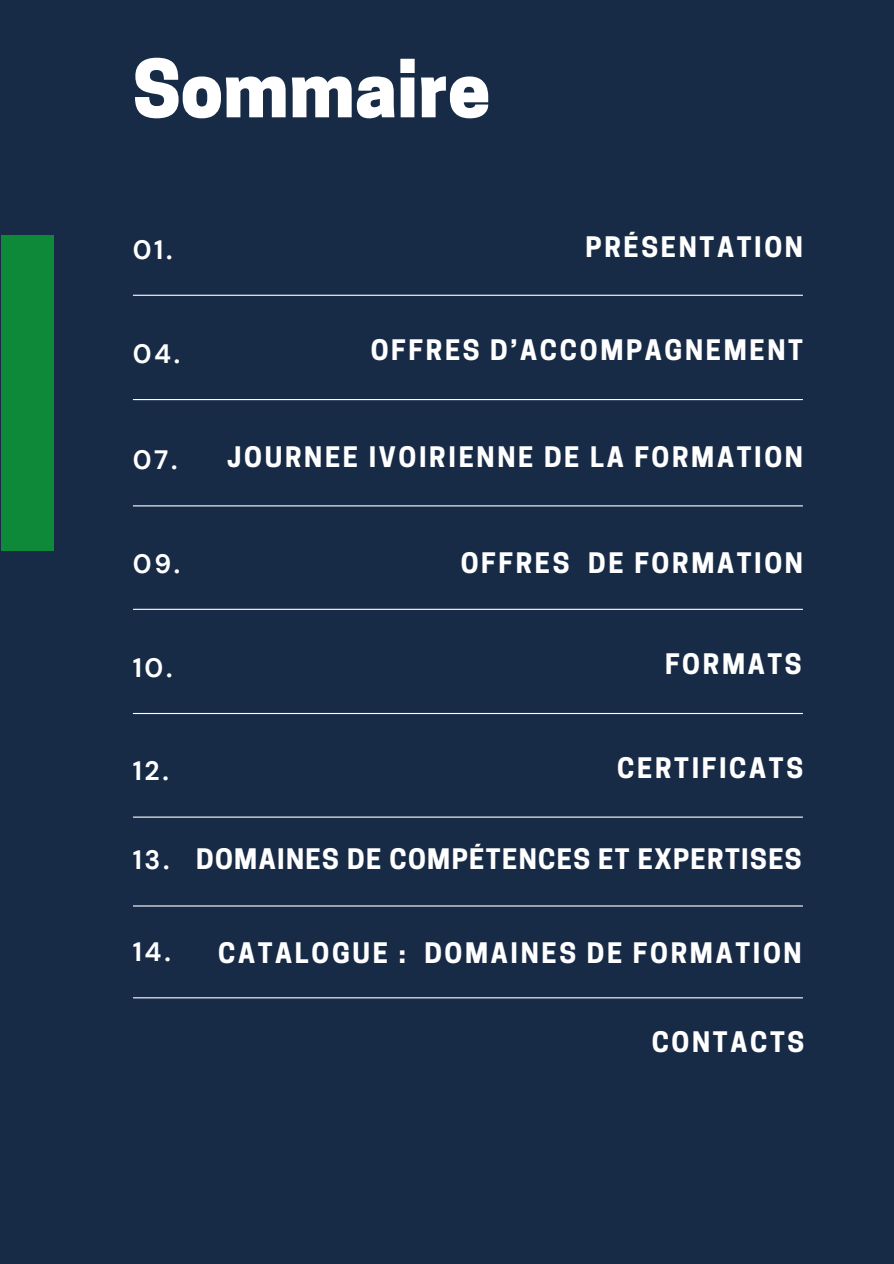
<style>
.page{position:relative;width:894px;height:1264px;background:#fff}
.page>*{position:absolute;margin:0;border:0;box-sizing:border-box;transform-origin:0 0}
.t1{font:800 75px "Cooper Hewitt";color:#fff}
.t2{font:700 26.55px "Cooper Hewitt";letter-spacing:.1em;color:#fff}
.t3{font:700 26.55px "Cooper Hewitt";letter-spacing:.05em;color:#fff}
.t4{font:700 26.55px "DM Sans";letter-spacing:.1em;color:#fff}
</style>
<div class="page">
<div style="left:0;top:0;width:893px;height:1263px;background:#172a46"></div>
<hr style="left:133px;top:295px;width:669px;height:1px;background:#fff">
<hr style="left:133px;top:505px;width:669px;height:1px;background:#fff">
<hr style="left:133px;top:816px;width:669px;height:1px;background:#fff">
<hr style="left:133px;top:399px;width:669px;height:1px;background:#fff">
<hr style="left:133px;top:713px;width:669px;height:1px;background:#fff">
<hr style="left:133px;top:608px;width:669px;height:2px;background:#fff">
<div style="left:1px;top:235px;width:53px;height:315px;background:#0e8939"></div>
<hr style="left:133px;top:905px;width:669px;height:1px;background:#fff">
<hr style="left:133px;top:997px;width:669px;height:1px;background:#fff">
<h1 class="t1" style="left:133px;top:61px;width:359px">Sommaire</h1>
<p class="t4" style="left:133px;top:232px;width:41px">01.</p>
<p class="t2" style="left:585px;top:237px;width:219px">PRÉSENTATION</p>
<p class="t4" style="left:133px;top:337px;width:49px">04.</p>
<p class="t4" style="left:133px;top:443px;width:46px">07.</p>
<p class="t2" style="left:370px;top:340px;width:433px">OFFRES D’ACCOMPAGNEMENT</p>
<p class="t2" style="left:227px;top:447px;width:577px">JOURNEE IVOIRIENNE DE LA FORMATION</p>
<p class="t4" style="left:133px;top:546px;width:49px">09.</p>
<p class="t4" style="left:133px;top:650px;width:41px">10.</p>
<p class="t2" style="left:460px;top:553px;width:344px">OFFRES DE FORMATION</p>
<p class="t2" style="left:665px;top:654px;width:138px">FORMATS</p>
<p class="t4" style="left:133px;top:753px;width:38px">12.</p>
<p class="t4" style="left:133px;top:842px;width:38px">13.</p>
<p class="t2" style="left:617px;top:758px;width:187px">CERTIFICATS</p>
<p class="t3" style="left:196px;top:849px;width:607px">DOMAINES DE COMPÉTENCES ET EXPERTISES</p>
<p class="t4" style="left:133px;top:934px;width:39px">14.</p>
<p class="t2" style="left:218px;top:943px;width:585px">CATALOGUE : DOMAINES DE FORMATION</p>
<p class="t2" style="left:651px;top:1032px;width:154px">CONTACTS</p>
</div>
